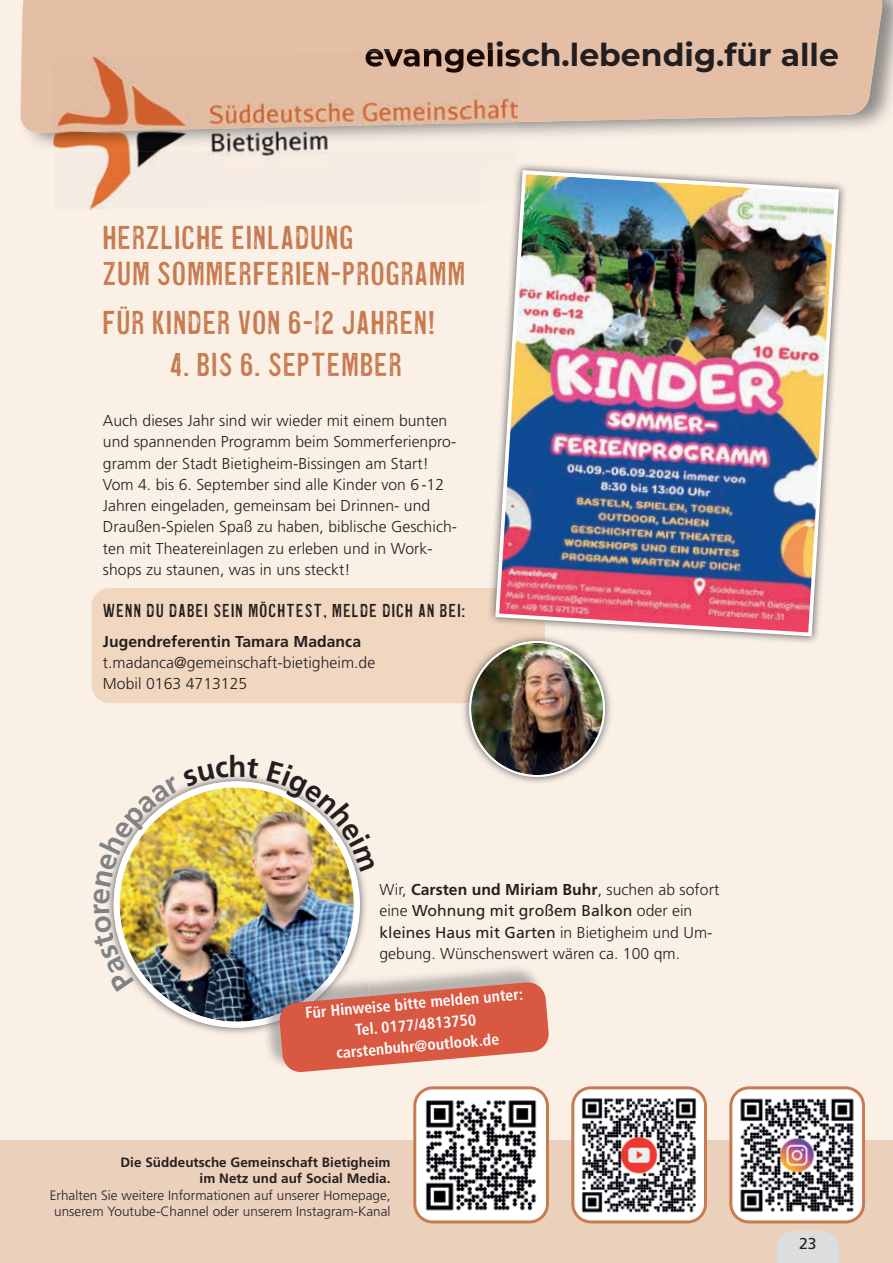
<style>
.page{position:relative;width:893px;height:1263px;background:#faf0e6}
.page>*{position:absolute;margin:0;border:0;box-sizing:border-box;transform-origin:0 0}
.t1{font:34.5px/36px "Coldsmith Pro";letter-spacing:.04em;color:#c77b50}
.t2{font:700 31.5px "Montserrat";color:#231f20}
.t3{font:700 29.55px "Frutiger LT Std";color:#231f20}
.t4{font:19.5px "Coldsmith Pro";letter-spacing:.07em;color:#231f20}
.t5{font:16.5px "Frutiger LT Std";color:#231f20}
.t6{font:300 15.75px/21.3px "Frutiger LT Std";letter-spacing:.005em;color:#231f20}
.t7{font:700 condensed 15.75px/21.3px "Frutiger LT Std";color:#fff;text-align:center}
.t8{font:700 15.75px "Frutiger LT Std";letter-spacing:.005em;color:#231f20}
.t9{font:15.75px "Frutiger LT Std";color:#231f20}
.t10{font:300 13.5px/16.5px "Frutiger LT Std";letter-spacing:.005em;color:#231f20;text-align:center}
.t11{font:700 13.5px/16.5px "Frutiger LT Std";letter-spacing:.005em;color:#231f20;text-align:right}
.s1{font-weight:700}
.s2{font-weight:400}
</style>
<div class="page">
<svg style="left:20px;top:0;width:863px;height:133px;background:#e2bfa7"></svg>
<div style="left:0;top:1140px;width:893px;height:123px;background:#ebd0bc"></div>
<svg style="left:729px;top:1086px;width:136px;height:137px;background:#aea6a5"></svg>
<svg style="left:571px;top:1086px;width:136px;height:137px;background:#aea2a1"></svg>
<svg style="left:413px;top:1086px;width:136px;height:137px;background:#aea9a8"></svg>
<img style="left:53px;top:122px;width:466px;height:88px">
<img style="left:52px;top:52px;width:415px;height:80px">
<img style="left:465px;top:73px;width:53px;height:50px">
<img style="left:365px;top:49px;width:152px;height:24px">
<svg style="left:777px;top:1231px;width:62px;height:32px;background:#dcdcdc"></svg>
<img style="left:142px;top:778px;width:221px;height:252px">
<img style="left:261px;top:964px;width:107px;height:72px">
<img style="left:261px;top:964px;width:84px;height:61px">
<svg style="left:279px;top:981px;width:270px;height:91px;background:#d57564"></svg>
<div style="left:91px;top:588px;width:396px;height:115px;background:#f1d7c0"></div>
<img style="left:462px;top:680px;width:149px;height:103px">
<img style="left:461px;top:633px;width:26px;height:70px">
<img style="left:487px;top:164px;width:358px;height:479px">
<img style="left:487px;top:162px;width:32px;height:41px">
<img style="left:487px;top:588px;width:8px;height:45px">
<img style="left:487px;top:633px;width:126px;height:10px">
<img style="left:469px;top:641px;width:136px;height:136px">
<img style="left:516px;top:641px;width:42px;height:3px">
<img style="left:495px;top:170px;width:344px;height:466px">
<img style="left:107px;top:775px;width:121px;height:217px">
<svg style="left:246px;top:775px;width:13px;height:4px"></svg>
<img style="left:267px;top:775px;width:99px;height:96px">
<h2 class="t2" style="left:364px;top:32px;width:476px">evangelisch.lebendig.für alle</h2>
<h1 class="t1" style="left:103px;top:219px;width:364px">HERZLICHE EINLADUNG<br>ZUM SOMMERFERIEN-PROGRAMM</h1>
<h1 class="t1" style="left:103px;top:305px;width:333px">FÜR KINDER VON 6-12 JAHREN!</h1>
<h1 class="t1" style="left:170px;top:347px;width:233px">4. BIS 6. SEPTEMBER</h1>
<p class="t6" style="left:103px;top:410px;width:356px">Auch dieses Jahr sind wir wieder mit einem bunten und spannenden Programm beim Sommerferienpro&shy;gramm der Stadt Bietigheim-Bissingen am Start!<br>Vom 4. bis 6. September sind alle Kinder von 6 -12<br>Jahren eingeladen, gemeinsam bei Drinnen- und Draußen-Spielen Spaß zu haben, biblische Geschich&shy;ten mit Theatereinlagen zu erleben und in Work&shy;shops zu staunen, was in uns steckt!</p>
<p class="t4" style="left:103px;top:599px;width:364px">WENN DU DABEI SEIN MÖCHTEST, MELDE DICH AN BEI:</p>
<p class="t8" style="left:103px;top:632px;width:260px">Jugendreferentin Tamara Madanca</p>
<p class="t6" style="left:103px;top:652px;width:274px">t.madanca@gemeinschaft-bietigheim.de<br>Mobil 0163 4713125</p>
<h3 class="t3" style="left:228px;top:749px;width:20px">h</h3>
<p class="t6" style="left:379px;top:879px;width:341px">Wir, <span class="s1">Carsten und Miriam Buhr</span>, suchen ab sofort eine <span class="s2">Wohnung mit großem Balkon</span> oder ein <span class="s2">kleines Haus mit Garten</span> in Bietigheim und Um&shy;gebung. Wünschenswert wären ca. 100 qm.</p>
<p class="t7" style="left:305px;top:1002px;width:220px;rotate:-5deg">Für Hinweise bitte melden unter:<br>Tel. 0177/4813750 carstenbuhr@outlook.de</p>
<p class="t11" style="left:120px;top:1154px;width:272px">Die Süddeutsche Gemeinschaft Bietigheim im Netz und auf Social Media.</p>
<p class="t10" style="left:50px;top:1187px;width:342px">Erhalten Sie weitere Informationen auf unserer Homepage, unserem Youtube-Channel oder unserem Instagram-Kanal</p>
<p class="t9" style="left:799px;top:1234px;width:19px">23</p>
<p class="t5" style="left:798px;top:1234px;width:20px">23</p>
</div>
